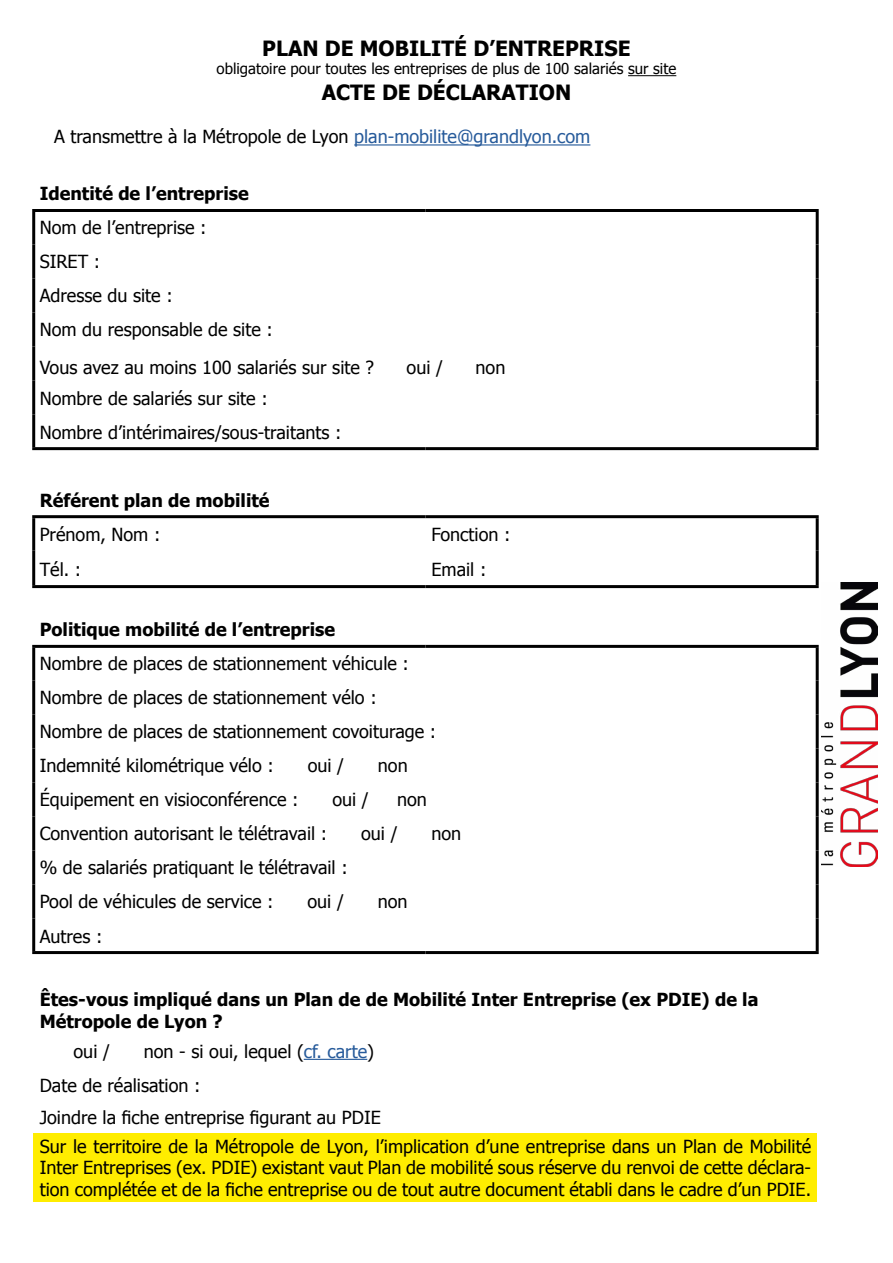
<style>
.page{position:relative;width:893px;height:1263px;background:#fff}
.page>*{position:absolute;margin:0;border:0;box-sizing:border-box;transform-origin:0 0}
.t1{font:700 21px "Tahoma";color:#000}
.t2{font:18px/34px "Tahoma";color:#000}
.t3{font:700 18px/21.6px "Tahoma";color:#000}
.t4{font:15px "Tahoma";color:#000}
.s1{color:#275b9b}
</style>
<div class="page">
<div style="left:34px;top:1133px;width:783px;height:69px;background:#ffed00"></div>
<hr style="left:32px;top:645px;width:393px;height:3px;background:#000">
<hr style="left:32px;top:648px;width:3px;height:32px;background:#000">
<hr style="left:425px;top:645px;width:394px;height:3px;background:#000">
<hr style="left:816px;top:648px;width:3px;height:32px;background:#000">
<hr style="left:32px;top:680px;width:3px;height:34px;background:#000">
<hr style="left:816px;top:680px;width:3px;height:34px;background:#000">
<hr style="left:32px;top:714px;width:3px;height:34px;background:#000">
<hr style="left:816px;top:714px;width:3px;height:34px;background:#000">
<hr style="left:32px;top:748px;width:3px;height:34px;background:#000">
<hr style="left:816px;top:748px;width:3px;height:34px;background:#000">
<hr style="left:32px;top:782px;width:3px;height:34px;background:#000">
<hr style="left:816px;top:782px;width:3px;height:34px;background:#000">
<hr style="left:32px;top:816px;width:3px;height:34px;background:#000">
<hr style="left:816px;top:816px;width:3px;height:34px;background:#000">
<hr style="left:32px;top:850px;width:3px;height:34px;background:#000">
<hr style="left:816px;top:850px;width:3px;height:34px;background:#000">
<hr style="left:32px;top:884px;width:3px;height:34px;background:#000">
<hr style="left:816px;top:884px;width:3px;height:34px;background:#000">
<hr style="left:32px;top:918px;width:3px;height:33px;background:#000">
<hr style="left:816px;top:918px;width:3px;height:33px;background:#000">
<hr style="left:32px;top:951px;width:393px;height:3px;background:#000">
<hr style="left:425px;top:951px;width:394px;height:3px;background:#000">
<hr style="left:32px;top:209px;width:393px;height:3px;background:#000">
<hr style="left:32px;top:212px;width:3px;height:32px;background:#000">
<hr style="left:425px;top:209px;width:394px;height:3px;background:#000">
<hr style="left:816px;top:212px;width:3px;height:32px;background:#000">
<hr style="left:32px;top:244px;width:3px;height:35px;background:#000">
<hr style="left:816px;top:244px;width:3px;height:35px;background:#000">
<hr style="left:32px;top:279px;width:3px;height:34px;background:#000">
<hr style="left:816px;top:279px;width:3px;height:34px;background:#000">
<hr style="left:32px;top:313px;width:3px;height:34px;background:#000">
<hr style="left:816px;top:313px;width:3px;height:34px;background:#000">
<hr style="left:32px;top:347px;width:3px;height:34px;background:#000">
<hr style="left:816px;top:347px;width:3px;height:34px;background:#000">
<hr style="left:32px;top:381px;width:3px;height:34px;background:#000">
<hr style="left:816px;top:381px;width:3px;height:34px;background:#000">
<hr style="left:32px;top:415px;width:3px;height:32px;background:#000">
<hr style="left:816px;top:415px;width:3px;height:32px;background:#000">
<hr style="left:32px;top:447px;width:393px;height:3px;background:#000">
<hr style="left:425px;top:447px;width:394px;height:3px;background:#000">
<hr style="left:32px;top:515px;width:393px;height:3px;background:#000">
<hr style="left:32px;top:518px;width:3px;height:33px;background:#000">
<hr style="left:425px;top:515px;width:394px;height:3px;background:#000">
<hr style="left:816px;top:518px;width:3px;height:33px;background:#000">
<hr style="left:32px;top:551px;width:3px;height:34px;background:#000">
<hr style="left:816px;top:551px;width:3px;height:34px;background:#000">
<hr style="left:32px;top:585px;width:393px;height:3px;background:#000">
<hr style="left:425px;top:585px;width:394px;height:3px;background:#000">
<hr style="left:304px;top:1059px;width:63px;height:1px;background:#275b9b">
<hr style="left:628px;top:75px;width:48px;height:1px;background:#000">
<hr style="left:354px;top:144px;width:236px;height:2px;background:#275b9b">
<img style="left:822px;top:582px;width:55px;height:285px">
<p class="t1" style="left:262px;top:34px;width:370px">PLAN DE MOBILITÉ D’ENTREPRISE</p>
<p class="t4" style="left:217px;top:59px;width:461px">obligatoire pour toutes les entreprises de plus de 100 salariés sur site</p>
<p class="t1" style="left:322px;top:77px;width:251px">ACTE DE DÉCLARATION</p>
<p class="t2" style="left:54px;top:119px;width:538px">A transmettre à la Métropole de Lyon <span class="s1">plan-mobilite@grandlyon.com</span></p>
<p class="t3" style="left:40px;top:182px;width:211px">Identité de l’entreprise</p>
<p class="t2" style="left:40px;top:210px;width:235px">Nom de l’entreprise :<br>SIRET :<br>Adresse du site :<br>Nom du responsable de site :</p>
<p class="t2" style="left:40px;top:350px;width:336px">Vous avez au moins 100 salariés sur site ?</p>
<p class="t2" style="left:407px;top:350px;width:38px">oui /</p>
<p class="t2" style="left:476px;top:350px;width:31px">non</p>
<p class="t2" style="left:40px;top:380px;width:303px">Nombre de salariés sur site :<br>Nombre d’intérimaires/sous-traitants :</p>
<p class="t3" style="left:40px;top:488px;width:231px">Référent plan de mobilité</p>
<p class="t2" style="left:40px;top:516px;width:122px">Prénom, Nom :</p>
<p class="t2" style="left:431px;top:516px;width:81px">Fonction :</p>
<p class="t2" style="left:40px;top:551px;width:43px">Tél. :</p>
<p class="t2" style="left:431px;top:551px;width:56px">Email :</p>
<p class="t3" style="left:40px;top:618px;width:297px">Politique mobilité de l’entreprise</p>
<p class="t2" style="left:40px;top:646px;width:398px">Nombre de places de stationnement véhicule :<br>Nombre de places de stationnement vélo :<br>Nombre de places de stationnement covoiturage :<br>Indemnité kilométrique vélo :</p>
<p class="t2" style="left:308px;top:748px;width:38px">oui /</p>
<p class="t2" style="left:378px;top:748px;width:31px">non</p>
<p class="t2" style="left:40px;top:782px;width:260px">Équipement en visioconférence :</p>
<p class="t2" style="left:332px;top:782px;width:38px">oui /</p>
<p class="t2" style="left:397px;top:782px;width:31px">non</p>
<p class="t2" style="left:40px;top:816px;width:289px">Convention autorisant le télétravail :</p>
<p class="t2" style="left:361px;top:816px;width:38px">oui /</p>
<p class="t2" style="left:431px;top:816px;width:31px">non</p>
<p class="t2" style="left:40px;top:850px;width:309px">% de salariés pratiquant le télétravail :<br>Pool de véhicules de service :</p>
<p class="t2" style="left:307px;top:884px;width:38px">oui /</p>
<p class="t2" style="left:378px;top:884px;width:31px">non</p>
<p class="t2" style="left:40px;top:918px;width:64px">Autres :</p>
<p class="t3" style="left:40px;top:988px;width:720px">Êtes-vous impliqué dans un Plan de de Mobilité Inter Entreprise (ex PDIE) de la<br>Métropole de Lyon ?</p>
<p class="t2" style="left:74px;top:1033px;width:38px">oui /</p>
<p class="t2" style="left:40px;top:1033px;width:336px;text-indent:104px">non - si oui, lequel (<span class="s1">cf. carte</span>)<br>Date de réalisation :</p>
<p class="t2" style="left:40px;top:1103px;width:773px;line-height:28.3px">Joindre la fiche entreprise figurant au PDIE<br>Sur le territoire de la Métropole de Lyon, l’implication d’une entreprise dans un Plan de Mobilité</p>
<p class="t2" style="left:40px;top:1156px;width:773px;line-height:21.6px">Inter Entreprises (ex. PDIE) existant vaut Plan de mobilité sous réserve du renvoi de cette déclara&shy;tion complétée et de la fiche entreprise ou de tout autre document établi dans le cadre d’un PDIE.</p>
</div>
